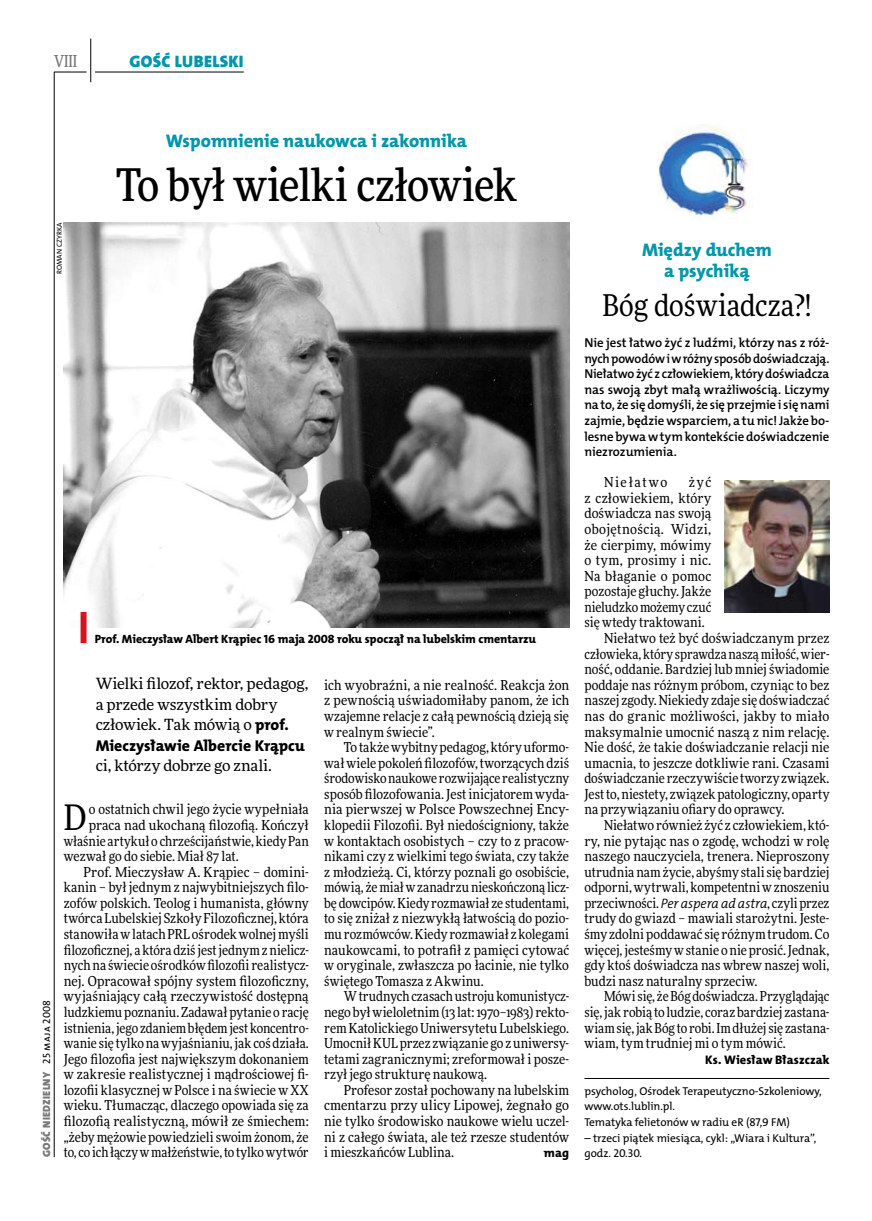
<style>
.page{position:relative;width:872px;height:1221px;background:#fff}
.page>*{position:absolute;margin:0;border:0;box-sizing:border-box;transform-origin:0 0}
.t1{font:500 45px "Freeday Narrow";letter-spacing:-.015em;color:#000}
.t2{font:35.25px "Freeday Narrow News";color:#000}
.t3{font:30px "Freeday Narrow News";letter-spacing:-.005em;color:#000}
.t4{font:18.3px/21.6px "The Mix HP8 Ex Bld";letter-spacing:.005em;color:#0097aa;text-align:center}
.t5{font:16.65px "The Mix HP9 Blk";letter-spacing:.02em;color:#0097aa}
.t6{font:500 16.5px "Freeday Narrow";color:#787779;scale:.9 1}
.t7{font:15.75px "The Mix HP8 Ex Bld";letter-spacing:.005em;color:#000}
.t8{font:15.45px/20.4px "Freeday News";letter-spacing:-.01em;color:#000}
.t9{font:13.8px/15.6px "Freeday Narrow News";letter-spacing:.005em;color:#000;text-align:justify}
.t10{font:13.8px "Freeday Narrow News";letter-spacing:.025em;color:#000}
.t11{font:13.8px "Freeday Narrow News";letter-spacing:.105em;color:#000}
.t12{font:12.9px/15.6px "The Mix HP6 Se Bld";letter-spacing:-.005em;color:#000;text-align:justify}
.t13{font:12.45px "The Mix HP8 Ex Bld";letter-spacing:.01em;color:#000}
.t14{font:12px "The Mix HP8 Ex Bld";letter-spacing:-.005em;color:#000}
.t15{font:11.4px/15.6px "The Mix HP5 Plain";letter-spacing:-.005em;color:#000}
.t16{font:10.5px "The Mix HP9 Blk";letter-spacing:.025em;color:#787779}
.t17{font:7.2px "The Mix HP5 Plain";color:#000}
.s1{font-family:"The Mix HP5 Plain";color:#000}
.s2{font-family:"The Mix HP8 Ex Bld";font-size:15.75px}
.s3{font-family:"The Mix HP4 Se Lig IT"}
</style>
<div class="page">
<hr style="left:54px;top:72px;width:1px;height:1085px;background:#000">
<hr style="left:90px;top:39px;width:1px;height:43px;background:#000">
<hr style="left:54px;top:72px;width:33px;height:1px;background:#000">
<hr style="left:95px;top:72px;width:149px;height:1px;background:#000">
<hr style="left:584px;top:1078px;width:245px;height:1px;background:#000">
<img style="left:724px;top:480px;width:105px;height:133px">
<img style="left:658px;top:125px;width:91px;height:91px">
<img style="left:64px;top:222px;width:505px;height:405px">
<div style="left:81px;top:612px;width:6px;height:31px;background:#d4151f"></div>
<p class="t6" style="left:54px;top:50px;width:27px">VIII</p>
<p class="t5" style="left:129px;top:50px;width:116px">GOŚĆ LUBELSKI</p>
<p class="t17" style="left:55px;top:274px;width:53px;rotate:-90deg">Roman Czyrka</p>
<h3 class="t4" style="left:166px;top:130px;width:303px">Wspomnienie naukowca i zakonnika</h3>
<h1 class="t1" style="left:116px;top:157px;width:403px">To był wielki człowiek</h1>
<p class="t14" style="left:95px;top:631px;width:443px">Prof. Mieczysław Albert Krąpiec 16 maja 2008 roku spoczął na lubelskim cmentarzu</p>
<p class="t16" style="left:40px;top:1156px;width:159px;rotate:-90deg">GOŚĆ NIEDZIELNY <span class="s1">25 maja 2008</span></p>
<p class="t8" style="left:96px;top:673px;width:214px">Wielki filozof, rektor, pedagog, a przede wszystkim dobry człowiek. Tak mówią o <span class="s2">prof.</span></p>
<p class="t7" style="left:96px;top:735px;width:210px">Mieczysławie Albercie Krąpcu</p>
<p class="t8" style="left:96px;top:755px;width:178px">ci, którzy dobrze go znali.</p>
<h2 class="t2" style="left:64px;top:795px;width:24px">D</h2>
<p class="t9" style="left:89px;top:801px;width:221px">o ostatnich chwil jego życie wypełniała</p>
<p class="t9" style="left:89px;top:817px;width:221px">praca nad ukochaną filozofią. Kończył</p>
<p class="t9" style="left:64px;top:832px;width:246px">właśnie artykuł o chrześcijaństwie, kiedy Pan</p>
<p class="t9" style="left:64px;top:848px;width:176px">wezwał go do siebie. Miał 87 lat.</p>
<p class="t9" style="left:83px;top:863px;width:227px">Prof. Mieczysław A. Krąpiec – domini-</p>
<p class="t9" style="left:64px;top:879px;width:246px">kanin – był jednym z najwybitniejszych filo-</p>
<p class="t9" style="left:64px;top:895px;width:246px">zofów polskich. Teolog i humanista, główny</p>
<p class="t9" style="left:64px;top:910px;width:246px">twórca Lubelskiej Szkoły Filozoficznej, która</p>
<p class="t9" style="left:64px;top:926px;width:246px">stanowiła w latach PRL ośrodek wolnej myśli</p>
<p class="t9" style="left:64px;top:941px;width:246px">filozoficznej, a która dziś jest jednym z nielicz-</p>
<p class="t9" style="left:64px;top:957px;width:246px">nych na świecie ośrodków filozofii realistycz-</p>
<p class="t9" style="left:64px;top:972px;width:246px">nej. Opracował spójny system filozoficzny,</p>
<p class="t9" style="left:64px;top:988px;width:246px">wyjaśniający całą rzeczywistość dostępną</p>
<p class="t9" style="left:64px;top:1004px;width:246px">ludzkiemu poznaniu. Zadawał pytanie o rację</p>
<p class="t9" style="left:64px;top:1019px;width:246px">istnienia, jego zdaniem błędem jest koncentro-</p>
<p class="t9" style="left:64px;top:1035px;width:246px">wanie się tylko na wyjaśnianiu, jak coś działa.</p>
<p class="t9" style="left:64px;top:1050px;width:246px">Jego filozofia jest największym dokonaniem</p>
<p class="t9" style="left:64px;top:1066px;width:246px">w zakresie realistycznej i mądrościowej fi-</p>
<p class="t9" style="left:64px;top:1081px;width:246px">lozofii klasycznej w Polsce i na świecie w XX</p>
<p class="t9" style="left:64px;top:1097px;width:246px">wieku. Tłumacząc, dlaczego opowiada się za</p>
<p class="t9" style="left:64px;top:1112px;width:246px">filozofią realistyczną, mówił ze śmiechem:</p>
<p class="t9" style="left:64px;top:1128px;width:246px">„żeby mężowie powiedzieli swoim żonom, że</p>
<p class="t9" style="left:64px;top:1144px;width:246px">to, co ich łączy wmałżeństwie, to tylko wytwór</p>
<p class="t9" style="left:324px;top:677px;width:246px">ich wyobraźni, a nie realność. Reakcja żon z pewnością uświadomiłaby panom, że ich wzajemne relacje z całą pewnością dzieją się w realnym świecie”.</p>
<p class="t9" style="left:324px;top:739px;width:246px;text-indent:20px">To także wybitny pedagog, który uformo&shy;wał wiele pokoleń filozofów, tworzących dziś środowisko naukowe rozwijające realistyczny sposób filozofowania. Jest inicjatorem wyda&shy;nia pierwszej w Polsce Powszechnej Ency&shy;klopedii Filozofii. Był niedościgniony, także w kontaktach osobistych – czy to z pracow&shy;nikami czy z wielkimi tego świata, czy także z młodzieżą. Ci, którzy poznali go osobiście, mówią, że miał wzanadrzu nieskończoną licz&shy;bę dowcipów. Kiedy rozmawiał ze studentami, to się zniżał z niezwykłą łatwością do pozio&shy;mu rozmówców. Kiedy rozmawiał z kolegami naukowcami, to potrafił z pamięci cytować w oryginale, zwłaszcza po łacinie, nie tylko świętego Tomasza z Akwinu.</p>
<p class="t9" style="left:324px;top:988px;width:246px;text-indent:20px">Wtrudnych czasach ustroju komunistycz&shy;nego był wieloletnim (13 lat: 1970–1983) rekto&shy;rem Katolickiego Uniwersytetu Lubelskiego.<br>Umocnił KUL przez związanie go z uniwersy&shy;tetami zagranicznymi; zreformował i posze&shy;rzył jego strukturę naukową.</p>
<p class="t9" style="left:324px;top:1081px;width:246px;text-indent:20px">Profesor został pochowany na lubelskim cmentarzu przy ulicy Lipowej, żegnało go nie tylko środowisko naukowe wielu uczel&shy;ni z całego świata, ale też rzesze studentów i mieszkańców Lublina.</p>
<p class="t13" style="left:544px;top:1144px;width:27px">mag</p>
<h3 class="t4" style="left:642px;top:239px;width:130px">Między duchem a psychiką</h3>
<h3 class="t3" style="left:602px;top:287px;width:211px">Bóg doświadcza?!</h3>
<p class="t12" style="left:584px;top:335px;width:246px">Nie jest łatwo żyć z ludźmi, którzy nas z róż&shy;nych powodów iwróżny sposób doświadczają.<br>Niełatwo żyć z człowiekiem, który doświadcza nas swoją zbyt małą wrażliwością. Liczymy na to, że się domyśli, że się przejmie i się nami zajmie, będzie wsparciem, a tu nic! Jakże bo&shy;lesne bywa wtym kontekście doświadczenie niezrozumienia.</p>
<p class="t11" style="left:604px;top:474px;width:65px">Niełatwo</p>
<p class="t9" style="left:688px;top:474px;width:24px">żyć</p>
<p class="t9" style="left:584px;top:490px;width:128px">z człowiekiem, który</p>
<p class="t9" style="left:584px;top:505px;width:128px">doświadcza nas swoją</p>
<p class="t10" style="left:584px;top:520px;width:128px">obojętnością. Widzi,</p>
<p class="t9" style="left:584px;top:536px;width:128px">że cierpimy, mówimy</p>
<p class="t9" style="left:584px;top:552px;width:128px">o tym, prosimy i nic.</p>
<p class="t9" style="left:584px;top:568px;width:128px">Na błaganie o pomoc</p>
<p class="t9" style="left:584px;top:583px;width:128px">pozostaje głuchy. Jakże</p>
<p class="t9" style="left:584px;top:599px;width:128px">nieludzko możemy czuć</p>
<p class="t9" style="left:584px;top:614px;width:122px">się wtedy traktowani.</p>
<p class="t9" style="left:604px;top:630px;width:227px">Niełatwo też być doświadczanym przez</p>
<p class="t9" style="left:584px;top:645px;width:246px">człowieka, który sprawdza naszą miłość, wier-</p>
<p class="t9" style="left:584px;top:661px;width:246px">ność, oddanie. Bardziej lub mniej świadomie</p>
<p class="t9" style="left:584px;top:677px;width:246px">poddaje nas różnym próbom, czyniąc to bez</p>
<p class="t9" style="left:584px;top:692px;width:246px">naszej zgody. Niekiedy zdaje się doświadczać</p>
<p class="t9" style="left:584px;top:708px;width:246px">nas do granic możliwości, jakby to miało</p>
<p class="t9" style="left:584px;top:723px;width:246px">maksymalnie umocnić naszą z nim relację.</p>
<p class="t9" style="left:584px;top:739px;width:246px">Nie dość, że takie doświadczanie relacji nie</p>
<p class="t9" style="left:584px;top:754px;width:246px">umacnia, to jeszcze dotkliwie rani. Czasami</p>
<p class="t9" style="left:584px;top:770px;width:246px">doświadczanie rzeczywiście tworzy związek.</p>
<p class="t9" style="left:584px;top:786px;width:246px">Jest to, niestety, związek patologiczny, oparty</p>
<p class="t9" style="left:584px;top:801px;width:201px">na przywiązaniu ofiary do oprawcy.</p>
<p class="t9" style="left:604px;top:817px;width:227px">Niełatwo również żyć z człowiekiem, któ-</p>
<p class="t9" style="left:584px;top:832px;width:246px">ry, nie pytając nas o zgodę, wchodzi w rolę</p>
<p class="t9" style="left:584px;top:848px;width:246px">naszego nauczyciela, trenera. Nieproszony</p>
<p class="t9" style="left:584px;top:863px;width:246px">utrudnia nam życie, abyśmy stali się bardziej</p>
<p class="t9" style="left:584px;top:879px;width:246px">odporni, wytrwali, kompetentni wznoszeniu</p>
<p class="t9" style="left:584px;top:895px;width:246px">przeciwności. <span class="s3">Per aspera ad astra</span>, czyli przez</p>
<p class="t9" style="left:584px;top:910px;width:246px">trudy do gwiazd – mawiali starożytni. Jeste-</p>
<p class="t9" style="left:584px;top:926px;width:246px">śmy zdolni poddawać się różnym trudom. Co</p>
<p class="t9" style="left:584px;top:941px;width:246px">więcej, jesteśmy w stanie o nie prosić. Jednak,</p>
<p class="t9" style="left:584px;top:957px;width:246px">gdy ktoś doświadcza nas wbrew naszej woli,</p>
<p class="t9" style="left:584px;top:972px;width:174px">budzi nasz naturalny sprzeciw.</p>
<p class="t9" style="left:604px;top:988px;width:227px">Mówi się, że Bóg doświadcza. Przyglądając</p>
<p class="t9" style="left:584px;top:1004px;width:246px">się, jak robią to ludzie, coraz bardziej zastana-</p>
<p class="t9" style="left:584px;top:1019px;width:246px">wiam się, jak Bóg to robi. Im dłużej się zastana-</p>
<p class="t9" style="left:584px;top:1035px;width:203px">wiam, tym trudniej mi o tym mówić.</p>
<p class="t13" style="left:705px;top:1051px;width:126px">Ks. Wiesław Błaszczak</p>
<p class="t15" style="left:584px;top:1083px;width:239px">psycholog, Ośrodek Terapeutyczno-Szkoleniowy, www.ots.lublin.pl.<br>Tematyka felietonów w radiu eR (87,9 FM)</p>
<p class="t15" style="left:584px;top:1129px;width:233px">– trzeci piątek miesiąca, cykl: „Wiara i Kultura”, godz. 20.30.</p>
</div>
